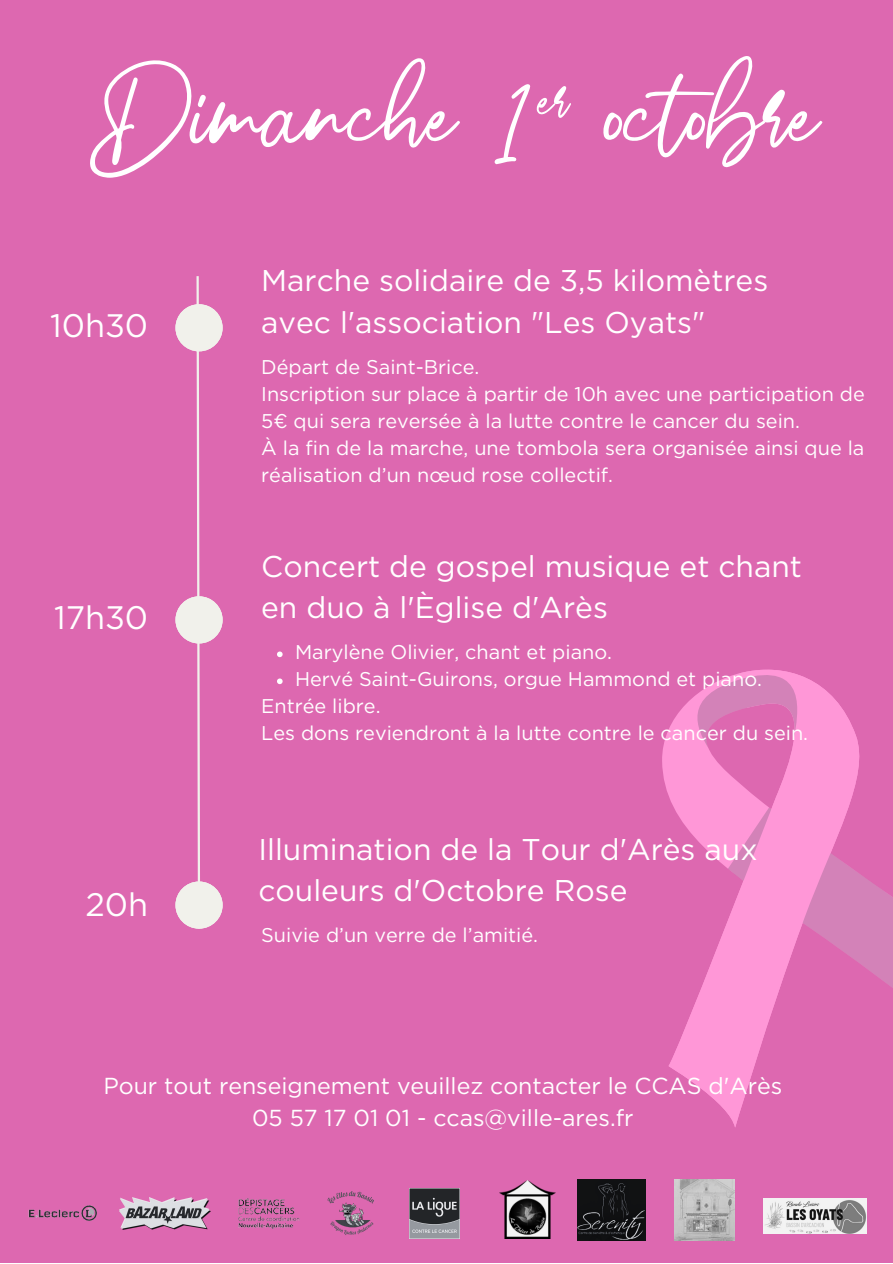
<style>
.page{position:relative;width:893px;height:1264px;background:#fff}
.page>*{position:absolute;margin:0;border:0;box-sizing:border-box;transform-origin:0 0}
.t1{font:193.8px "Agetien";color:#fff}
.t2{font:106.35px "Agetien";color:#fff}
.t3{font:32.55px "Gotham";color:#fff}
.t4{font:30px/41.5px "Gotham";color:#fff}
.t5{font:23.1px "Gotham";color:#fff}
.t6{font:19.8px/27px "Gotham";color:#fff}
</style>
<div class="page">
<div style="left:0;top:0;width:892px;height:1262px;background:#dd68b0"></div>
<img style="left:28px;top:1205px;width:69px;height:16px">
<img style="left:120px;top:1197px;width:91px;height:32px">
<img style="left:238px;top:1198px;width:62px;height:31px">
<img style="left:327px;top:1191px;width:47px;height:44px">
<img style="left:409px;top:1188px;width:50px;height:50px">
<svg style="left:175px;top:276px;width:48px;height:653px"></svg>
<svg style="left:662px;top:677px;width:198px;height:450px"></svg>
<svg style="left:689px;top:669px;width:116px;height:90px"></svg>
<svg style="left:716px;top:792px;width:176px;height:317px"></svg>
<img style="left:499px;top:1180px;width:56px;height:58px">
<img style="left:578px;top:1179px;width:67px;height:60px">
<img style="left:674px;top:1179px;width:60px;height:60px">
<img style="left:763px;top:1198px;width:103px;height:35px">
<svg style="left:277px;top:651px;width:5px;height:6px"></svg>
<svg style="left:277px;top:678px;width:5px;height:6px"></svg>
<p class="t1" style="left:94px;top:33px;width:727px">Dimanche 1 octobre</p>
<p class="t2" style="left:538px;top:55px;width:33px">er</p>
<p class="t4" style="left:261px;top:262px;width:508px">Marche solidaire de 3,5 kilomètres</p>
<p class="t3" style="left:50px;top:311px;width:99px">10h30</p>
<p class="t4" style="left:261px;top:303px;width:445px">avec l'association "Les Oyats"</p>
<p class="t6" style="left:261px;top:355px;width:220px">Départ de Saint-Brice.</p>
<p class="t6" style="left:261px;top:382px;width:605px">Inscription sur place à partir de 10h avec une participation de<br>5€ qui sera reversée à la lutte contre le cancer du sein.</p>
<p class="t6" style="left:261px;top:436px;width:604px">À la fin de la marche, une tombola sera organisée ainsi que la réalisation d’un nœud rose collectif.</p>
<p class="t3" style="left:54px;top:603px;width:96px">17h30</p>
<p class="t3" style="left:85px;top:889px;width:64px">20h</p>
<p class="t4" style="left:261px;top:547px;width:542px">Concert de gospel musique et chant en duo à l'Èglise d'Arès</p>
<p class="t6" style="left:295px;top:640px;width:318px">Marylène Olivier, chant et piano.</p>
<p class="t6" style="left:295px;top:667px;width:468px">Hervé Saint-Guirons, orgue Hammond et piano.</p>
<p class="t6" style="left:261px;top:694px;width:121px">Entrée libre.</p>
<p class="t6" style="left:261px;top:721px;width:548px">Les dons reviendront à la lutte contre le cancer du sein.</p>
<p class="t4" style="left:258px;top:830px;width:500px">Illumination de la Tour d'Arès aux couleurs d'Octobre Rose</p>
<p class="t6" style="left:261px;top:923px;width:278px">Suivie d’un verre de l’amitié.</p>
<p class="t5" style="left:103px;top:1075px;width:680px">Pour tout renseignement veuillez contacter le CCAS d'Arès</p>
<p class="t5" style="left:252px;top:1107px;width:383px">05 57 17 01 01 - ccas@ville-ares.fr</p>
</div>
